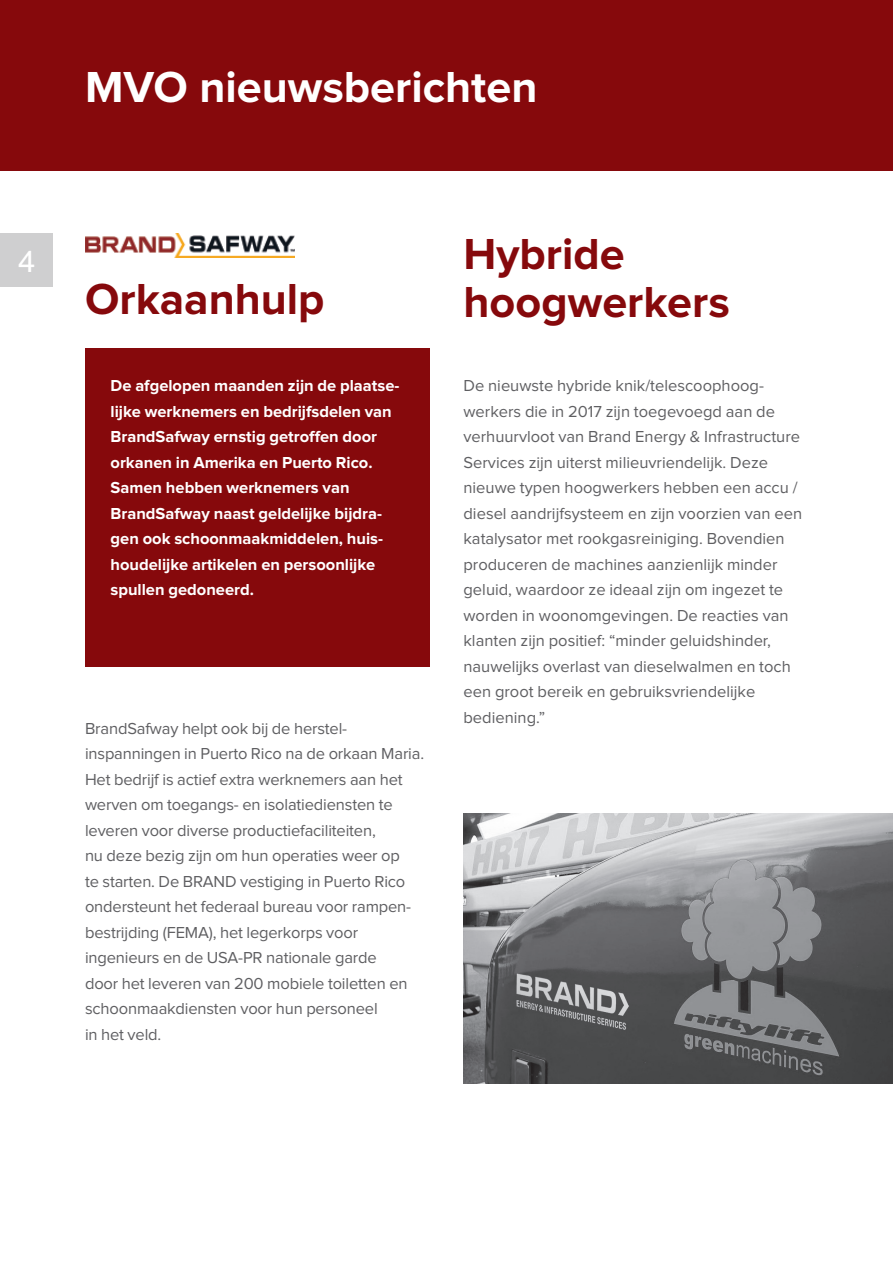
<style>
.page{position:relative;width:893px;height:1263px;background:#fff}
.page>*{position:absolute;margin:0;border:0;box-sizing:border-box;transform-origin:0 0}
.t1{font:700 45px/48px "Proxima Nova";color:#86090c}
.t2{font:700 45px "Proxima Nova";color:#fff}
.t3{font:31.5px "Berthold Akzidenz Grotesk BE";color:#fff}
.Normaal{font:16.5px/25.5px "Proxima Nova";color:#5f5f62}
.body{font:16.5px/25.5px "Proxima Nova";letter-spacing:-.01em;color:#5f5f62}
.body-2{font:700 16.5px/25.5px "Proxima Nova";color:#fff}
</style>
<div class="page">
<img style="left:463px;top:814px;width:430px;height:269px">
<div style="left:0;top:0;width:893px;height:170px;background:#86090c"></div>
<div style="left:0;top:234px;width:53px;height:53px;background:#cfcfd0"></div>
<div style="left:85px;top:348px;width:344px;height:319px;background:#86090c"></div>
<img style="left:85px;top:234px;width:210px;height:24px">
<p class="t2" style="left:85px;top:66px;width:454px">MVO nieuwsberichten</p>
<p class="t3" style="left:17px;top:242px;width:20px">4</p>
<p class="t1" style="left:85px;top:277px;width:241px">Orkaanhulp</p>
<p class="body-2" style="left:111px;top:374px;width:290px">De afgelopen maanden zijn de plaatse&shy;lijke werknemers en bedrijfsdelen van BrandSafway ernstig getroffen door orkanen in Amerika en Puerto Rico.<br>Samen hebben werknemers van BrandSafway naast geldelijke bijdra&shy;gen ook schoonmaakmiddelen, huis&shy;houdelijke artikelen en persoonlijke spullen gedoneerd.</p>
<p class="body" style="left:85px;top:716px;width:341px">BrandSafway helpt ook bij de herstel&shy;inspanningen in Puerto Rico na de orkaan Maria.<br>Het bedrijf is actief extra werknemers aan het werven om toegangs- en isolatiediensten te leveren voor diverse productiefaciliteiten,<br>nu deze bezig zijn om hun operaties weer op<br>te starten. De BRAND vestiging in Puerto Rico ondersteunt het federaal bureau voor rampen&shy;bestrijding (FEMA), het legerkorps voor ingenieurs en de USA-PR nationale garde<br>door het leveren van 200 mobiele toiletten en schoonmaakdiensten voor hun personeel<br>in het veld.</p>
<p class="t1" style="left:463px;top:232px;width:268px">Hybride hoogwerkers</p>
<p class="Normaal" style="left:463px;top:374px;width:340px">De nieuwste hybride knik/telescoophoog&shy;werkers die in 2017 zijn toegevoegd aan de verhuurvloot van Brand Energy &amp; Infrastructure Services zijn uiterst milieuvriendelijk. Deze nieuwe typen hoogwerkers hebben een accu / diesel aandrijfsysteem en zijn voorzien van een katalysator met rookgasreiniging. Bovendien produceren de machines aanzienlijk minder geluid, waardoor ze ideaal zijn om ingezet te worden in woonomgevingen. De reacties van klanten zijn positief: “minder geluidshinder, nauwelijks overlast van dieselwalmen en toch een groot bereik en gebruiksvriendelijke bediening.”</p>
</div>
